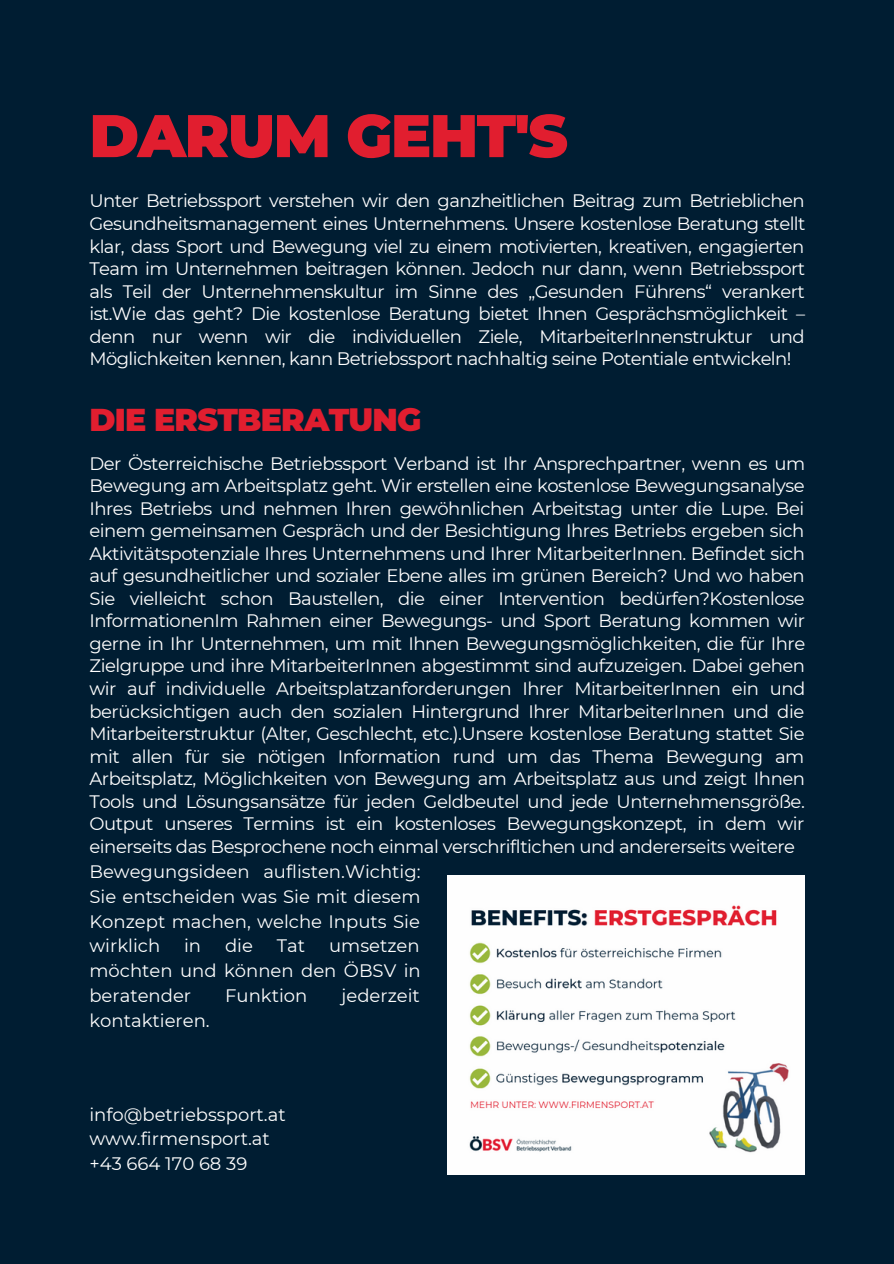
<style>
.page{position:relative;width:894px;height:1264px;background:#fff}
.page>*{position:absolute;margin:0;border:0;box-sizing:border-box;transform-origin:0 0}
.t1{font:900 60px "Montserrat";letter-spacing:-.025em;color:#e11e2f}
.t2{font:900 31.5px "Montserrat";letter-spacing:-.025em;color:#e11e2f}
.t3{font:18px/22.5px "Montserrat";letter-spacing:-.03em;color:#fff;text-align:justify}
.t4{font:18px/24.8px "Montserrat";color:#fefefe;text-align:justify}
</style>
<div class="page">
<div style="left:0;top:0;width:893px;height:1263px;background:#001d32"></div>
<img style="left:447px;top:875px;width:357px;height:299px">
<h1 class="t1" style="left:89px;top:99px;width:480px">DARUM GEHT'S</h1>
<p class="t3" style="left:89px;top:190px;width:717px">Unter Betriebssport verstehen wir den ganzheitlichen Beitrag zum Betrieblichen Gesundheitsmanagement eines Unternehmens. Unsere kostenlose Beratung stellt klar, dass Sport und Bewegung viel zu einem motivierten, kreativen, engagierten Team im Unternehmen beitragen können. Jedoch nur dann, wenn Betriebssport als Teil der Unternehmenskultur im Sinne des „Gesunden Führens“ verankert ist.Wie das geht? Die kostenlose Beratung bietet Ihnen Gesprächsmöglichkeit – denn nur wenn wir die individuellen Ziele, MitarbeiterInnenstruktur und Möglichkeiten kennen, kann Betriebssport nachhaltig seine Potentiale entwickeln!</p>
<h2 class="t2" style="left:89px;top:400px;width:333px">DIE ERSTBERATUNG</h2>
<p class="t3" style="left:89px;top:452px;width:717px">Der Österreichische Betriebssport Verband ist Ihr Ansprechpartner, wenn es um Bewegung am Arbeitsplatz geht. Wir erstellen eine kostenlose Bewegungsanalyse Ihres Betriebs und nehmen Ihren gewöhnlichen Arbeitstag unter die Lupe. Bei einem gemeinsamen Gespräch und der Besichtigung Ihres Betriebs ergeben sich Aktivitätspotenziale Ihres Unternehmens und Ihrer MitarbeiterInnen. Befindet sich auf gesundheitlicher und sozialer Ebene alles im grünen Bereich? Und wo haben Sie vielleicht schon Baustellen, die einer Intervention bedürfen?Kostenlose InformationenIm Rahmen einer Bewegungs- und Sport Beratung kommen wir gerne in Ihr Unternehmen, um mit Ihnen Bewegungsmöglichkeiten, die für Ihre Zielgruppe und ihre MitarbeiterInnen abgestimmt sind aufzuzeigen. Dabei gehen wir auf individuelle Arbeitsplatzanforderungen Ihrer MitarbeiterInnen ein und berücksichtigen auch den sozialen Hintergrund Ihrer MitarbeiterInnen und die Mitarbeiterstruktur (Alter, Geschlecht, etc.).Unsere kostenlose Beratung stattet Sie mit allen für sie nötigen Information rund um das Thema Bewegung am Arbeitsplatz, Möglichkeiten von Bewegung am Arbeitsplatz aus und zeigt Ihnen Tools und Lösungsansätze für jeden Geldbeutel und jede Unternehmensgröße.<br>Output unseres Termins ist ein kostenloses Bewegungskonzept, in dem wir einerseits das Besprochene noch einmal verschrifltichen und andererseits weitere</p>
<p class="t4" style="left:89px;top:859px;width:332px">Bewegungsideen auflisten.Wichtig:<br>Sie entscheiden was Sie mit diesem Konzept machen, welche Inputs Sie wirklich</p>
<p class="t4" style="left:184px;top:933px;width:19px">in</p>
<p class="t4" style="left:225px;top:933px;width:29px">die</p>
<p class="t4" style="left:277px;top:933px;width:30px">Tat</p>
<p class="t4" style="left:89px;top:933px;width:333px;text-indent:239px">umsetzen möchten und können den ÖBSV in beratender</p>
<p class="t4" style="left:225px;top:983px;width:84px">Funktion</p>
<p class="t4" style="left:341px;top:983px;width:80px">jederzeit</p>
<p class="t4" style="left:89px;top:1007px;width:122px">kontaktieren.</p>
<p class="t4" style="left:89px;top:1101px;width:198px;text-align:left">info@betriebssport.at www.firmensport.at +43 664 170 68 39</p>
</div>
